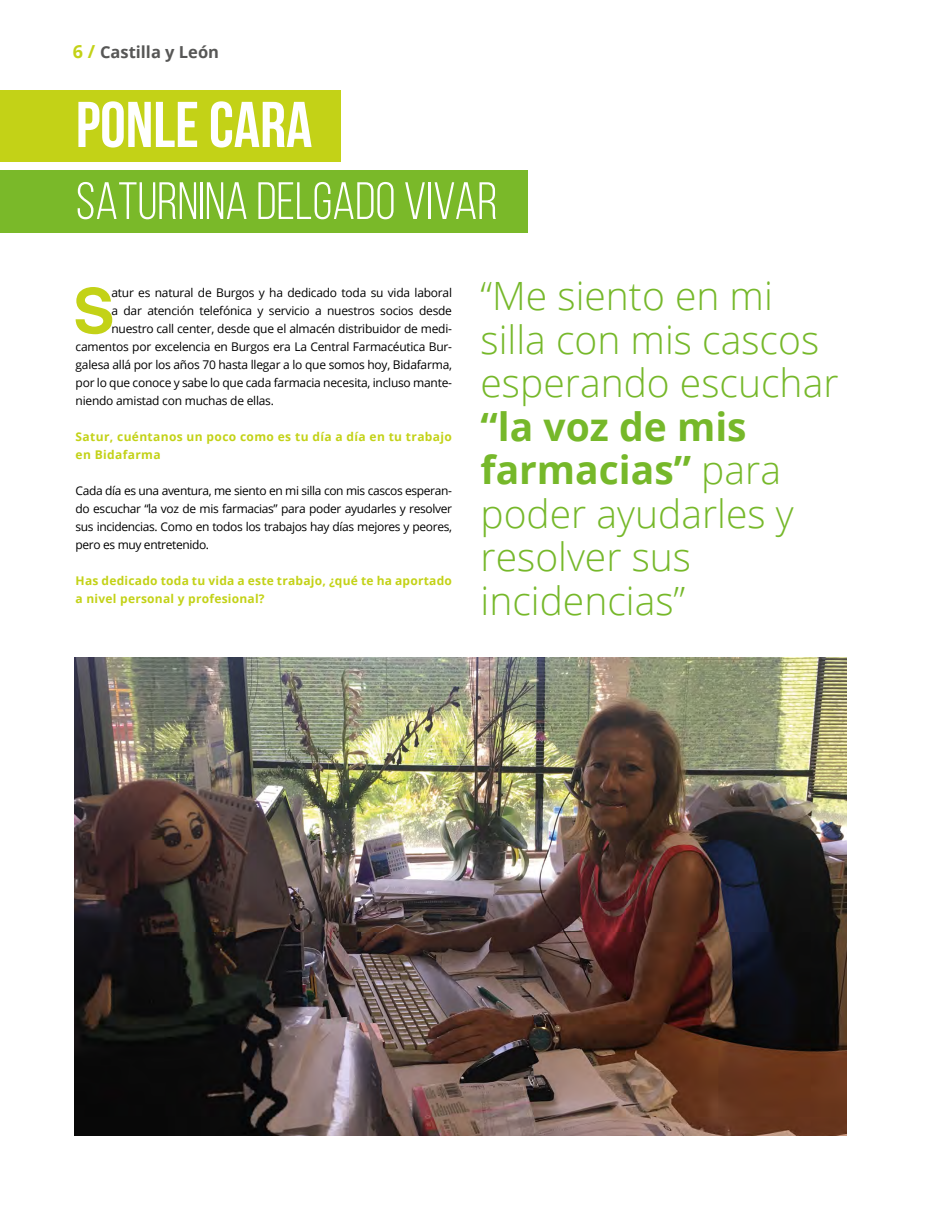
<style>
.page{position:relative;width:936px;height:1212px;background:#fff}
.page>*{position:absolute;margin:0;border:0;box-sizing:border-box;transform-origin:0 0}
.t1{font:700 64.5px "Bebas Neue";color:#fff}
.t2{font:62.1px "Coolvetica";color:#c3d217}
.t3{font:52.5px "Bebas Neue";color:#fff}
.t4{font:300 39px/43.5px "Open Sans";color:#76b82a}
.t5{font:700 16.5px "Open Sans";color:#575756}
.t6{font:12px/18px "Open Sans";letter-spacing:-.02em;color:#000;text-align:justify}
.t7{font:700 12px/18px "Open Sans";letter-spacing:.02em;color:#c3d217}
.s1{font-size:18px;color:#c3d217}
.s2{font-weight:700}
</style>
<div class="page">
<img style="left:74px;top:657px;width:772px;height:479px">
<div style="left:0;top:90px;width:340px;height:72px;background:#c3d217"></div>
<div style="left:0;top:170px;width:527px;height:63px;background:#7ab929"></div>
<h3 class="t5" style="left:73px;top:40px;width:148px"><span class="s1">6 /</span> Castilla y León</h3>
<h1 class="t1" style="left:76px;top:89px;width:238px">PONLE CARA</h1>
<h3 class="t3" style="left:76px;top:173px;width:423px">SATURNINA DELGADO VIVAR</h3>
<h2 class="t2" style="left:74px;top:278px;width:40px">S</h2>
<p class="t6" style="left:111px;top:283px;width:342px">atur es natural de Burgos y ha dedicado toda su vida laboral</p>
<p class="t6" style="left:111px;top:301px;width:342px">a dar atención telefónica y servicio a nuestros socios desde</p>
<p class="t6" style="left:111px;top:319px;width:342px">nuestro call center, desde que el almacén distribuidor de medi-</p>
<p class="t6" style="left:76px;top:337px;width:378px">camentos por excelencia en Burgos era La Central Farmacéutica Bur-</p>
<p class="t6" style="left:76px;top:355px;width:378px">galesa allá por los años 70 hasta llegar a lo que somos hoy, Bidafarma,</p>
<p class="t6" style="left:76px;top:373px;width:378px">por lo que conoce y sabe lo que cada farmacia necesita, incluso mante-</p>
<p class="t6" style="left:76px;top:391px;width:200px">niendo amistad con muchas de ellas.</p>
<p class="t7" style="left:76px;top:427px;width:378px">Satur, cuéntanos un poco como es tu día a día en tu trabajo en Bidafarma</p>
<p class="t6" style="left:76px;top:481px;width:378px">Cada día es una aventura, me siento en mi silla con mis cascos esperan&shy;do escuchar “la voz de mis farmacias” para poder ayudarles y resolver sus incidencias. Como en todos los trabajos hay días mejores y peores, pero es muy entretenido.</p>
<p class="t7" style="left:76px;top:571px;width:378px">Has dedicado toda tu vida a este trabajo, ¿qué te ha aportado a nivel personal y profesional?</p>
<h3 class="t4" style="left:480px;top:273px;width:359px">“Me siento en mi silla con mis cascos esperando escuchar</h3>
<h3 class="t4" style="left:480px;top:404px;width:315px"><span class="s2">“la voz de mis farmacias”</span> para poder ayudarles y resolver sus incidencias”</h3>
</div>
